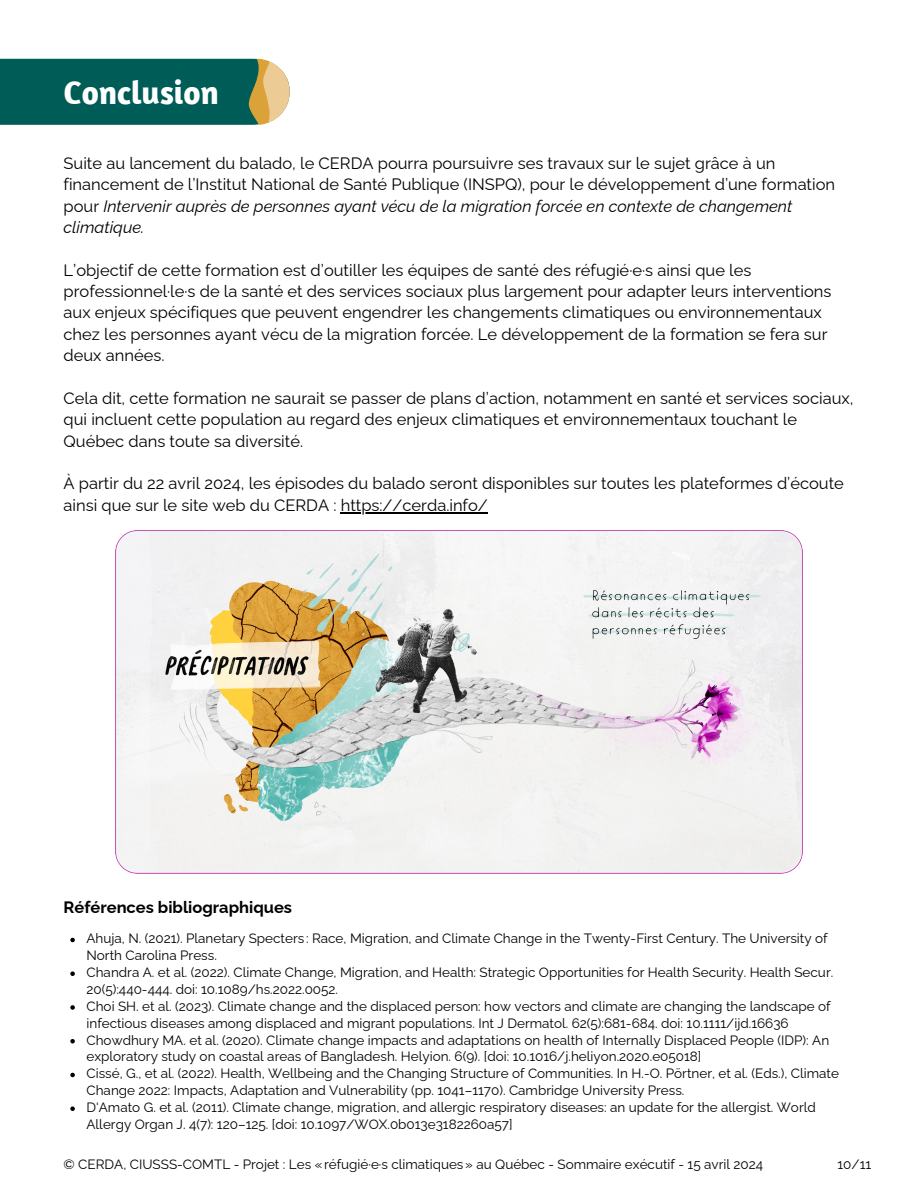
<style>
.page{position:relative;width:918px;height:1188px;background:#fff}
.page>*{position:absolute;margin:0;border:0;box-sizing:border-box;transform-origin:0 0}
.t1{font:700 33px "Amaranth";color:#fff}
.t2{font:16.5px/21.3px "Raleway";color:#000}
.t3{font:700 16.5px "Raleway";color:#000}
.t4{font:13.5px/16.8px "Raleway";color:#000}
.s1{font-style:italic}
</style>
<div class="page">
<svg style="left:0;top:59px;width:290px;height:66px;background:#1c695c"></svg>
<svg style="left:115px;top:530px;width:688px;height:344px"></svg>
<hr style="left:341px;top:512px;width:147px;height:1px;background:#000">
<svg style="left:70px;top:938px;width:5px;height:4px"></svg>
<svg style="left:70px;top:971px;width:5px;height:5px"></svg>
<svg style="left:70px;top:1005px;width:5px;height:5px"></svg>
<svg style="left:70px;top:1039px;width:5px;height:4px"></svg>
<svg style="left:70px;top:1073px;width:5px;height:4px"></svg>
<svg style="left:70px;top:1106px;width:5px;height:5px"></svg>
<h1 class="t1" style="left:64px;top:71px;width:157px">Conclusion</h1>
<p class="t2" style="left:64px;top:152px;width:773px">Suite au lancement du balado, le CERDA pourra poursuivre ses travaux sur le sujet grâce à un financement de l’Institut National de Santé Publique (INSPQ), pour le développement d’une formation pour <span class="s1">Intervenir auprès de personnes ayant vécu de la migration forcée en contexte de changement climatique.</span></p>
<p class="t2" style="left:64px;top:259px;width:769px">L’objectif de cette formation est d’outiller les équipes de santé des réfugié·e·s ainsi que les professionnel·le·s de la santé et des services sociaux plus largement pour adapter leurs interventions aux enjeux spécifiques que peuvent engendrer les changements climatiques ou environnementaux chez les personnes ayant vécu de la migration forcée. Le développement de la formation se fera sur deux années.</p>
<p class="t2" style="left:64px;top:387px;width:791px">Cela dit, cette formation ne saurait se passer de plans d’action, notamment en santé et services sociaux, qui incluent cette population au regard des enjeux climatiques et environnementaux touchant le<br>Québec dans toute sa diversité.</p>
<p class="t2" style="left:64px;top:473px;width:782px">À partir du 22 avril 2024, les épisodes du balado seront disponibles sur toutes les plateformes d’écoute ainsi que sur le site web du CERDA : https://cerda.info/</p>
<p class="t3" style="left:64px;top:898px;width:230px">Références bibliographiques</p>
<p class="t4" style="left:87px;top:930px;width:754px">Ahuja, N. (2021). Planetary Specters : Race, Migration, and Climate Change in the Twenty-First Century. The University of North Carolina Press.<br>Chandra A. et al. (2022). Climate Change, Migration, and Health: Strategic Opportunities for Health Security. Health Secur.<br>20(5):440-444. doi: 10.1089/hs.2022.0052.<br>Choi SH. et al. (2023). Climate change and the displaced person: how vectors and climate are changing the landscape of infectious diseases among displaced and migrant populations. Int J Dermatol. 62(5):681-684. doi: 10.1111/ijd.16636<br>Chowdhury MA. et al. (2020). Climate change impacts and adaptations on health of Internally Displaced People (IDP): An exploratory study on coastal areas of Bangladesh. Helyion. 6(9). [doi: 10.1016/j.heliyon.2020.e05018]<br>Cissé, G., et al. (2022). Health, Wellbeing and the Changing Structure of Communities. In H.-O. Pörtner, et al. (Eds.), Climate Change 2022: Impacts, Adaptation and Vulnerability (pp. 1041–1170). Cambridge University Press.<br>D'Amato G. et al. (2011). Climate change, migration, and allergic respiratory diseases: an update for the allergist. World Allergy Organ J. 4(7): 120–125. [doi: 10.1097/WOX.0b013e3182260a57]</p>
<p class="t4" style="left:64px;top:1156px;width:701px">© CERDA, CIUSSS-COMTL - Projet : Les «réfugié·e·s climatiques» au Québec - Sommaire exécutif - 15 avril 2024</p>
<p class="t4" style="left:838px;top:1156px;width:35px">10/11</p>
</div>
